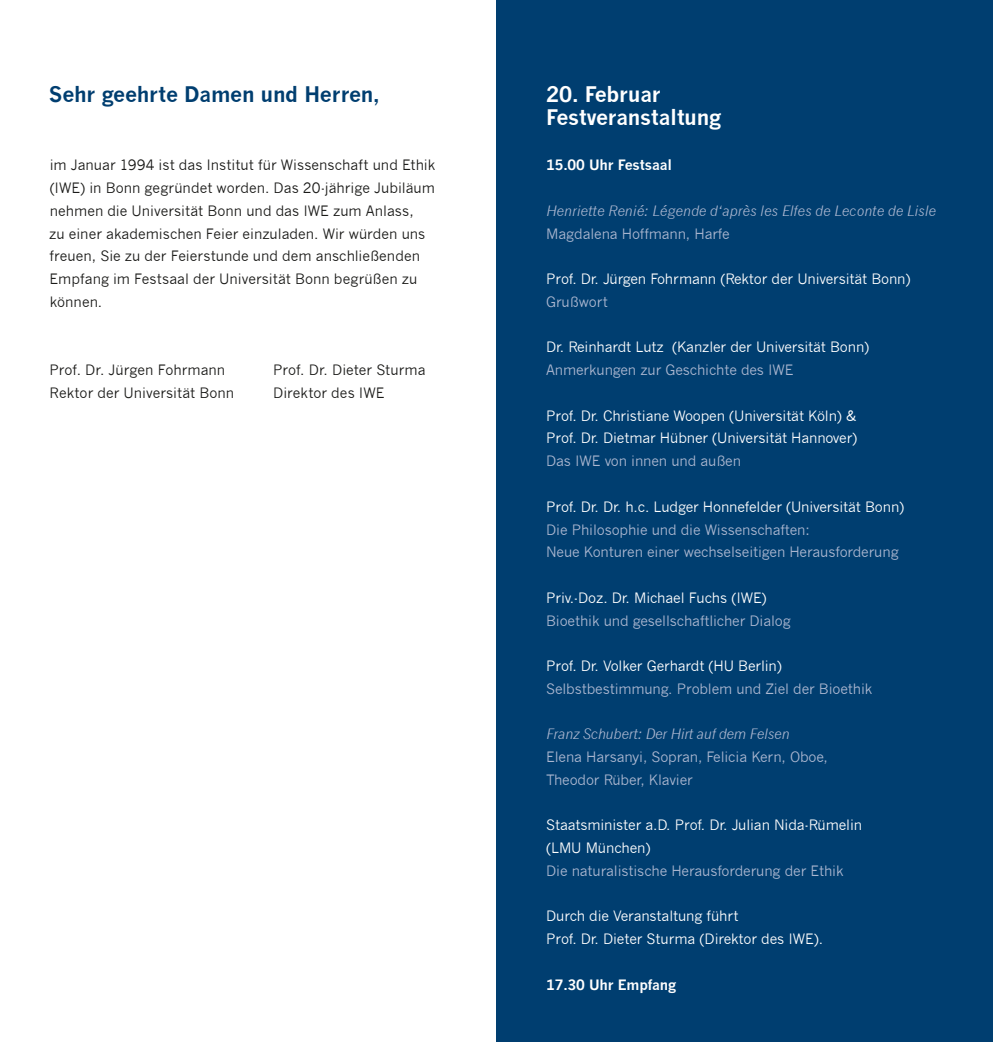
<style>
.page{position:relative;width:993px;height:1042px;background:#fff}
.page>*{position:absolute;margin:0;border:0;box-sizing:border-box;transform-origin:0 0}
.t1{font:700 21px/22.8px "News Gothic";letter-spacing:-.01em;color:#fff}
.t2{font:700 21px "News Gothic";letter-spacing:-.01em;color:#003e70}
.t3{font:14px/22.8px "News Gothic";letter-spacing:-.01em;color:#fff}
.t4{font:14px/22.8px "News Gothic";color:#1a1a18}
.t5{font:14px/22.8px "News Gothic";letter-spacing:-.01em;color:#acb7d0}
.t6{font:italic 14px "News Gothic";color:#acb7d0}
.t7{font:700 14px "News Gothic";letter-spacing:-.01em;color:#fff}
</style>
<div class="page">
<div style="left:496px;top:0;width:496px;height:1042px;background:#003e70"></div>
<h1 class="t2" style="left:49px;top:82px;width:332px">Sehr geehrte Damen und Herren,</h1>
<p class="t4" style="left:49px;top:154px;width:387px">im Januar 1994 ist das Institut für Wissenschaft und Ethik (IWE) in Bonn gegründet worden. Das 20-jährige Jubiläum nehmen die Universität Bonn und das IWE zum Anlass,<br>zu einer akademischen Feier einzuladen. Wir würden uns freuen, Sie zu der Feierstunde und dem anschließenden Empfang im Festsaal der Universität Bonn begrüßen zu können.</p>
<p class="t4" style="left:50px;top:359px;width:177px">Prof. Dr. Jürgen Fohrmann</p>
<p class="t4" style="left:273px;top:359px;width:154px">Prof. Dr. Dieter Sturma</p>
<p class="t4" style="left:50px;top:381px;width:186px">Rektor der Universität Bonn</p>
<p class="t4" style="left:273px;top:381px;width:113px">Direktor des IWE</p>
<h1 class="t1" style="left:546px;top:83px;width:176px">20. Februar<br>Festveranstaltung</h1>
<p class="t7" style="left:546px;top:157px;width:128px">15.00 Uhr Festsaal</p>
<p class="t6" style="left:546px;top:203px;width:391px">Henriette Renié: Légende d‘après les Elfes de Leconte de Lisle</p>
<p class="t5" style="left:546px;top:222px;width:185px">Magdalena Hoffmann, Harfe</p>
<p class="t3" style="left:546px;top:268px;width:366px">Prof. Dr. Jürgen Fohrmann (Rektor der Universität Bonn)</p>
<p class="t5" style="left:546px;top:290px;width:63px">Grußwort</p>
<p class="t3" style="left:546px;top:336px;width:324px">Dr. Reinhardt Lutz (Kanzler der Universität Bonn)</p>
<p class="t5" style="left:546px;top:359px;width:249px">Anmerkungen zur Geschichte des IWE</p>
<p class="t3" style="left:546px;top:404px;width:312px">Prof. Dr. Christiane Woopen (Universität Köln) &amp;<br>Prof. Dr. Dietmar Hübner (Universität Hannover)</p>
<p class="t5" style="left:546px;top:450px;width:196px">Das IWE von innen und außen</p>
<p class="t3" style="left:546px;top:495px;width:359px">Prof. Dr. Dr. h.c. Ludger Honnefelder (Universität Bonn)</p>
<p class="t5" style="left:546px;top:518px;width:354px">Die Philosophie und die Wissenschaften:<br>Neue Konturen einer wechselseitigen Herausforderung</p>
<p class="t3" style="left:546px;top:586px;width:222px">Priv.-Doz. Dr. Michael Fuchs (IWE)</p>
<p class="t5" style="left:546px;top:609px;width:246px">Bioethik und gesellschaftlicher Dialog</p>
<p class="t3" style="left:546px;top:654px;width:237px">Prof. Dr. Volker Gerhardt (HU Berlin)</p>
<p class="t5" style="left:546px;top:677px;width:328px">Selbstbestimmung. Problem und Ziel der Bioethik</p>
<p class="t6" style="left:546px;top:726px;width:245px">Franz Schubert: Der Hirt auf dem Felsen</p>
<p class="t5" style="left:546px;top:745px;width:283px">Elena Harsanyi, Sopran, Felicia Kern, Oboe,<br>Theodor Rüber, Klavier</p>
<p class="t3" style="left:546px;top:814px;width:317px">Staatsminister a.D. Prof. Dr. Julian Nida-Rümelin (LMU München)</p>
<p class="t5" style="left:546px;top:859px;width:299px">Die naturalistische Herausforderung der Ethik</p>
<p class="t3" style="left:546px;top:905px;width:278px">Durch die Veranstaltung führt<br>Prof. Dr. Dieter Sturma (Direktor des IWE).</p>
<p class="t7" style="left:546px;top:976px;width:131px">17.30 Uhr Empfang</p>
</div>
